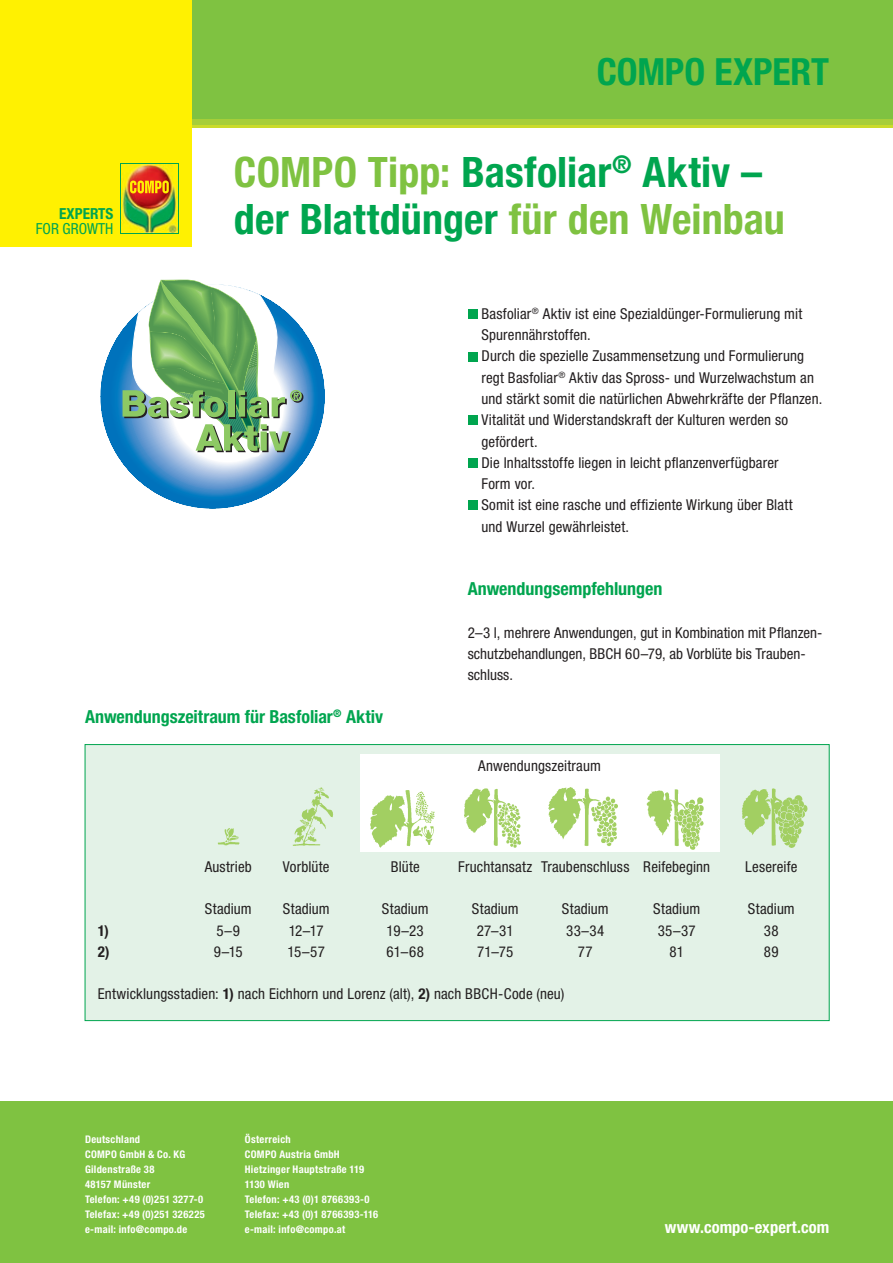
<style>
.page{position:relative;width:893px;height:1263px;background:#fff}
.page>*{position:absolute;margin:0;border:0;box-sizing:border-box;transform-origin:0 0}
.t1{font:700 condensed 42px/46.5px "Helvetica Neue LT Std";letter-spacing:.005em;color:#00a54f}
.t2{font:700 condensed 37.5px "Helvetica Neue LT Std";letter-spacing:-.005em;color:#00a54f}
.t3{font:700 condensed 18px "Helvetica Neue LT Std";color:#00a54f}
.t4{font:700 condensed 16.5px "Helvetica Neue LT Std";letter-spacing:.005em;color:#fff}
.t5{font:condensed 15.3px "Helvetica Neue LT Std";color:#00a54f}
.t6{font:700 condensed 15.3px "Helvetica Neue LT Std";color:#00a54f}
.t7{font:condensed 15px/21.3px "Helvetica Neue LT Std";letter-spacing:.01em;color:#231f20}
.t8{font:700 condensed 15px "Helvetica Neue LT Std";color:#231f20}
.t9{font:700 condensed 10.5px/15px "Helvetica Neue LT Std";letter-spacing:.03em;color:#fff}
.s1{color:#7fc241}
.s2{font-weight:700}
</style>
<div class="page">
<div style="left:0;top:0;width:893px;height:120px;background:#7fc241"></div>
<div style="left:0;top:120px;width:893px;height:5px;background:#a6ce39"></div>
<hr style="left:0;top:125px;width:893px;height:3px;background:#cadb2a">
<div style="left:0;top:1101px;width:893px;height:162px;background:#7fc241"></div>
<div style="left:468px;top:309px;width:9px;height:10px;background:#00a54f"></div>
<div style="left:468px;top:352px;width:9px;height:9px;background:#00a54f"></div>
<div style="left:468px;top:415px;width:9px;height:10px;background:#00a54f"></div>
<div style="left:468px;top:458px;width:9px;height:10px;background:#00a54f"></div>
<div style="left:468px;top:500px;width:9px;height:10px;background:#00a54f"></div>
<div style="left:0;top:0;width:191px;height:247px;background:#fff101"></div>
<div style="left:120px;top:163px;width:59px;height:71px;background:#00a54f"></div>
<img style="left:121px;top:164px;width:57px;height:69px">
<svg style="left:130px;top:180px;width:39px;height:13px"></svg>
<svg style="left:101px;top:339px;width:15px;height:114px"></svg>
<svg style="left:116px;top:279px;width:208px;height:229px"></svg>
<div style="left:85px;top:744px;width:745px;height:277px;background:#e3f2e7;border:1px solid #00a54f"></div>
<div style="left:360px;top:754px;width:360px;height:98px;background:#fff"></div>
<img style="left:217px;top:787px;width:591px;height:63px">
<p class="t6" style="left:59px;top:204px;width:56px">EXPERTS</p>
<p class="t5" style="left:36px;top:220px;width:79px">FOR GROWTH</p>
<h2 class="t2" style="left:597px;top:49px;width:234px">COMPO EXPERT</h2>
<h1 class="t1" style="left:234px;top:149px;width:553px"><span class="s1">COMPO Tipp:</span> Basfoliar<sup>®</sup> Aktiv – der Blattdünger <span class="s1">für den Weinbau</span></h1>
<p class="t7" style="left:481px;top:303px;width:342px">Basfoliar<sup>®</sup> Aktiv ist eine Spezialdünger-Formulierung mit Spurennährstoffen.<br>Durch die spezielle Zusammensetzung und Formulierung regt Basfoliar<sup>®</sup> Aktiv das Spross- und Wurzelwachstum an und stärkt somit die natürlichen Abwehrkräfte der Pflanzen.<br>Vitalität und Widerstandskraft der Kulturen werden so gefördert.<br>Die Inhaltsstoffe liegen in leicht pflanzenverfügbarer<br>Form vor.<br>Somit ist eine rasche und effiziente Wirkung über Blatt<br>und Wurzel gewährleistet.</p>
<p class="t3" style="left:468px;top:578px;width:196px">Anwendungsempfehlungen</p>
<p class="t7" style="left:468px;top:622px;width:356px">2–3 l, mehrere Anwendungen, gut in Kombination mit Pflanzen&shy;schutzbehandlungen, BBCH 60–79, ab Vorblüte bis Trauben&shy;schluss.</p>
<p class="t3" style="left:85px;top:706px;width:300px">Anwendungszeitraum für Basfoliar<sup>®</sup> Aktiv</p>
<p class="t7" style="left:478px;top:755px;width:124px">Anwendungszeitraum</p>
<p class="t7" style="left:205px;top:856px;width:49px">Austrieb</p>
<p class="t7" style="left:283px;top:856px;width:48px">Vorblüte</p>
<p class="t7" style="left:391px;top:856px;width:31px">Blüte</p>
<p class="t7" style="left:458px;top:856px;width:253px">Fruchtansatz Traubenschluss Reifebeginn</p>
<p class="t7" style="left:745px;top:856px;width:54px">Lesereife</p>
<p class="t7" style="left:205px;top:898px;width:48px">Stadium</p>
<p class="t7" style="left:283px;top:898px;width:48px">Stadium</p>
<p class="t7" style="left:382px;top:898px;width:48px">Stadium</p>
<p class="t7" style="left:472px;top:898px;width:48px">Stadium</p>
<p class="t7" style="left:562px;top:898px;width:48px">Stadium</p>
<p class="t7" style="left:653px;top:898px;width:48px">Stadium</p>
<p class="t7" style="left:748px;top:898px;width:48px">Stadium</p>
<p class="t8" style="left:98px;top:921px;width:13px">1)</p>
<p class="t7" style="left:217px;top:919px;width:25px">5–9</p>
<p class="t7" style="left:289px;top:919px;width:37px">12–17</p>
<p class="t7" style="left:387px;top:919px;width:39px">19–23</p>
<p class="t7" style="left:477px;top:919px;width:38px">27–31</p>
<p class="t7" style="left:566px;top:919px;width:40px">33–34</p>
<p class="t7" style="left:658px;top:919px;width:40px">35–37</p>
<p class="t7" style="left:764px;top:919px;width:16px">38</p>
<p class="t8" style="left:98px;top:942px;width:13px">2)</p>
<p class="t7" style="left:214px;top:941px;width:31px">9–15</p>
<p class="t7" style="left:287px;top:941px;width:39px">15–57</p>
<p class="t7" style="left:386px;top:941px;width:39px">61–68</p>
<p class="t7" style="left:477px;top:941px;width:38px">71–75</p>
<p class="t7" style="left:578px;top:941px;width:16px">77</p>
<p class="t7" style="left:669px;top:941px;width:16px">81</p>
<p class="t7" style="left:764px;top:941px;width:16px">89</p>
<p class="t7" style="left:98px;top:983px;width:468px">Entwicklungsstadien: <span class="s2">1)</span> nach Eichhorn und Lorenz (alt), <span class="s2">2)</span> nach BBCH-Code (neu)</p>
<p class="t9" style="left:85px;top:1131px;width:121px">Deutschland<br>COMPO GmbH &amp; Co. KG<br>Gildenstraße 38<br>48157 Münster<br>Telefon: +49 (0)251 3277-0<br>Telefax: +49 (0)251 326225 e-mail: info@compo.de</p>
<p class="t9" style="left:245px;top:1131px;width:135px">Österreich<br>COMPO Austria GmbH<br>Hietzinger Hauptstraße 119<br>1130 Wien<br>Telefon: +43 (0)1 8766393-0<br>Telefax: +43 (0)1 8766393-116 e-mail: info@compo.at</p>
<p class="t4" style="left:665px;top:1217px;width:166px">www.compo-expert.com</p>
</div>
